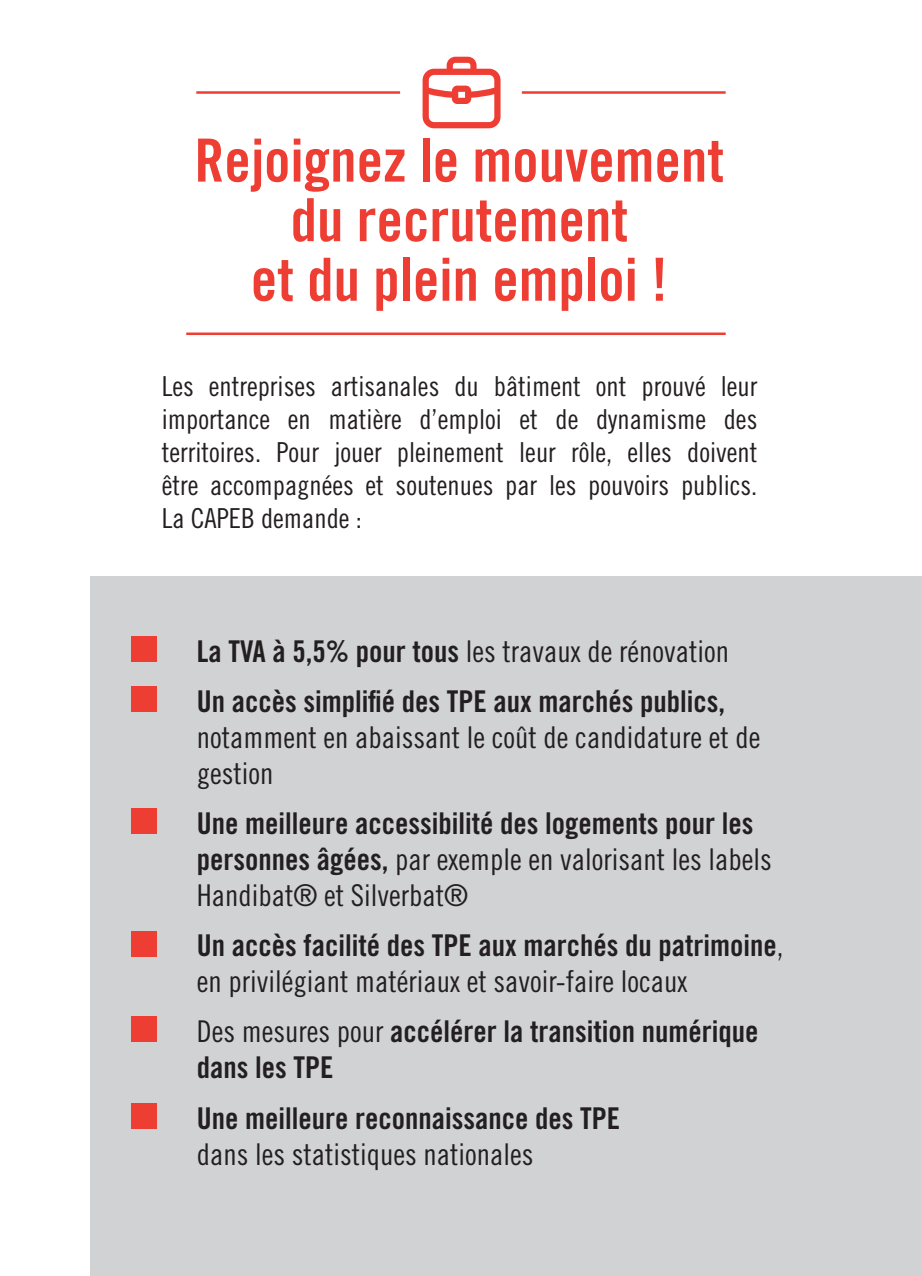
<style>
.page{position:relative;width:922px;height:1276px;background:#fff}
.page>*{position:absolute;margin:0;border:0;box-sizing:border-box;transform-origin:0 0}
.t1{font:59.5px "Trade Gothic Bold Cond Twenty";color:#ee3e34}
.t2{font:30px/36px "Trade Gothic Bold Cond Twenty";color:#231f20}
.t3{font:30px/36px "Trade Gothic Cond Eighteen";color:#231f20}
.t4{font:27.5px/33px "Trade Gothic Cond Eighteen";color:#231f20;text-align:justify}
.s1{font-family:"Trade Gothic Bold Cond Twenty"}
.s2{font-family:"Trade Gothic Cond Eighteen"}
</style>
<div class="page">
<div style="left:90px;top:576px;width:831px;height:700px;background:#d1d2d4"></div>
<div style="left:131px;top:636px;width:25px;height:26px;background:#ee3e34"></div>
<div style="left:131px;top:686px;width:25px;height:25px;background:#ee3e34"></div>
<div style="left:131px;top:808px;width:25px;height:25px;background:#ee3e34"></div>
<div style="left:131px;top:931px;width:25px;height:26px;background:#ee3e34"></div>
<div style="left:131px;top:1016px;width:25px;height:26px;background:#ee3e34"></div>
<div style="left:131px;top:1103px;width:25px;height:25px;background:#ee3e34"></div>
<svg style="left:422px;top:57px;width:78px;height:71px"></svg>
<hr style="left:521px;top:91px;width:204px;height:3px;background:#ee3e34">
<hr style="left:196px;top:91px;width:204px;height:3px;background:#ee3e34">
<hr style="left:186px;top:332px;width:539px;height:3px;background:#ee3e34">
<p class="t1" style="left:194px;top:124px;width:531px">Rejoignez le mouvement</p>
<p class="t1" style="left:290px;top:184px;width:339px">du recrutement</p>
<p class="t1" style="left:251px;top:243px;width:418px">et du plein emploi !</p>
<p class="t4" style="left:162px;top:369px;width:597px">Les entreprises artisanales du bâtiment ont prouvé leur importance en matière d’emploi et de dynamisme des territoires. Pour jouer pleinement leur rôle, elles doivent être accompagnées et soutenues par les pouvoirs publics.<br>La CAPEB demande :</p>
<p class="t3" style="left:197px;top:632px;width:533px"><span class="s1">La TVA à 5,5% pour tous</span> les travaux de rénovation</p>
<p class="t3" style="left:197px;top:682px;width:565px"><span class="s1">Un accès simplifié des TPE aux marchés publics, </span>notamment en abaissant le coût de candidature et de gestion</p>
<p class="t2" style="left:197px;top:805px;width:576px">Une meilleure accessibilité des logements pour les personnes âgées, <span class="s2">par exemple en valorisant les labels<br>Handibat® et Silverbat®</span></p>
<p class="t3" style="left:197px;top:927px;width:588px"><span class="s1">Un accès facilité des TPE aux marchés du patrimoine</span>, en privilégiant matériaux et savoir-faire locaux</p>
<p class="t2" style="left:197px;top:1013px;width:563px"><span class="s2">Des mesures pour</span> accélérer la transition numérique dans les TPE</p>
<p class="t2" style="left:197px;top:1099px;width:425px">Une meilleure reconnaissance des TPE <span class="s2">dans les statistiques nationales</span></p>
</div>
